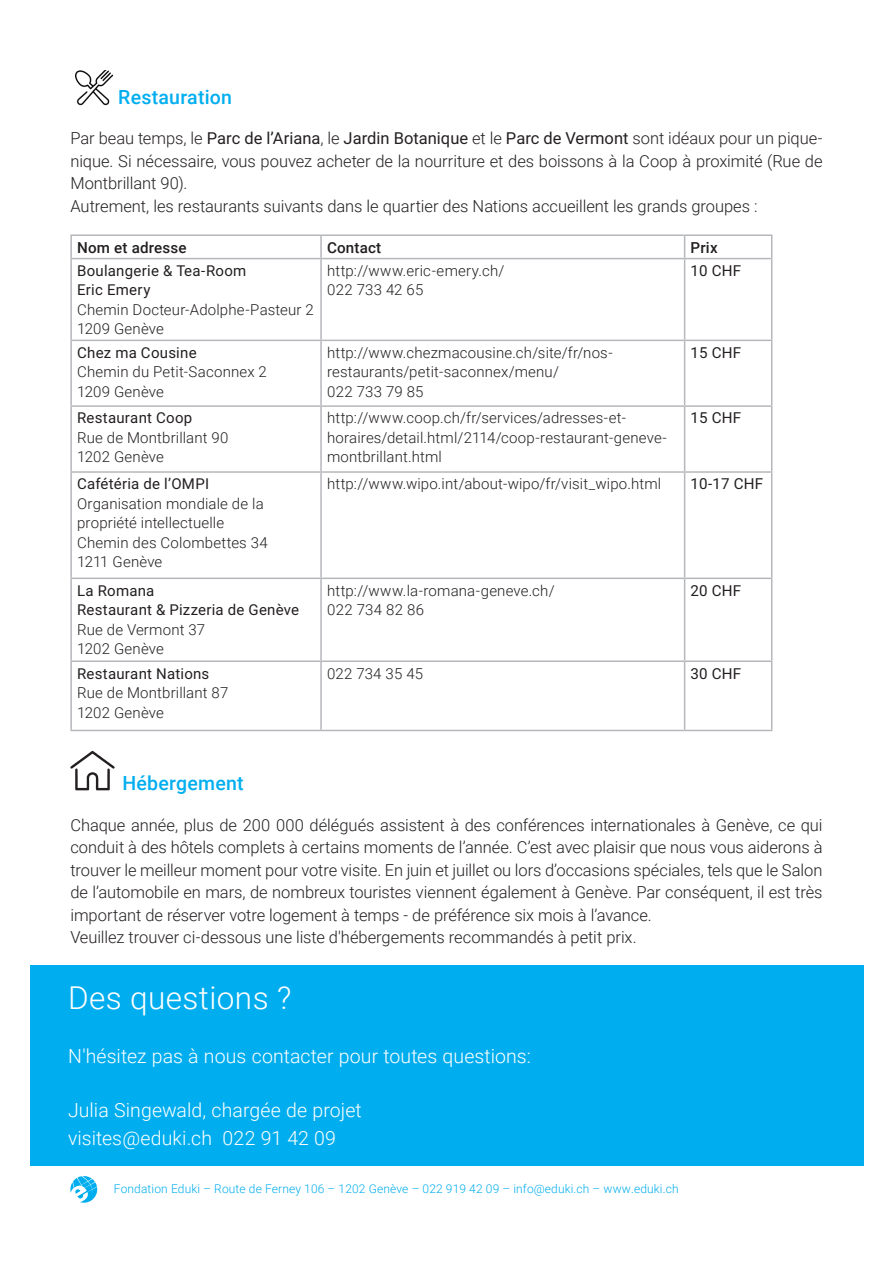
<style>
.page{position:relative;width:893px;height:1263px;background:#fff}
.page>*{position:absolute;margin:0;border:0;box-sizing:border-box;transform-origin:0 0}
.t1{font:300 31.5px "Roboto";letter-spacing:.015em;color:#fff}
.t2{font:300 19.5px/27px "Roboto";letter-spacing:.005em;color:#fff}
.t3{font:500 19.5px "Roboto";letter-spacing:.015em;color:#00aeef}
.t4{font:300 16.5px/22.5px "Roboto";letter-spacing:-.005em;color:#231f20}
.t5{font:15.15px "Roboto";letter-spacing:.01em;color:#231f20}
.t6{font:500 15.15px "Roboto";letter-spacing:.01em;color:#231f20}
.t7{font:300 15px/19.5px "Roboto";letter-spacing:.01em;color:#231f20}
.t8{font:15px/19.5px "Roboto";letter-spacing:.02em;color:#231f20}
.t9{font:300 12px "Roboto";letter-spacing:.01em;color:#00aeef}
.s1{font-weight:400}
</style>
<div class="page">
<svg style="left:70px;top:1176px;width:28px;height:27px"></svg>
<div style="left:30px;top:965px;width:833px;height:200px;background:#00aeef"></div>
<img style="left:75px;top:70px;width:37px;height:35px">
<hr style="left:70px;top:234px;width:251px;height:2px;background:#b6b7bb">
<hr style="left:70px;top:236px;width:2px;height:22px;background:#b6b7bb">
<hr style="left:321px;top:234px;width:364px;height:2px;background:#b6b7bb">
<hr style="left:685px;top:234px;width:87px;height:2px;background:#b6b7bb">
<svg style="left:771px;top:236px;width:1px;height:22px"></svg>
<hr style="left:70px;top:259px;width:2px;height:81px;background:#b6b7bb">
<hr style="left:771px;top:259px;width:1px;height:81px;background:#b6b7bb">
<hr style="left:70px;top:341px;width:2px;height:64px;background:#b6b7bb">
<hr style="left:771px;top:341px;width:1px;height:64px;background:#b6b7bb">
<hr style="left:70px;top:407px;width:2px;height:64px;background:#b6b7bb">
<hr style="left:771px;top:407px;width:1px;height:64px;background:#b6b7bb">
<hr style="left:70px;top:473px;width:2px;height:105px;background:#b6b7bb">
<hr style="left:771px;top:473px;width:1px;height:105px;background:#b6b7bb">
<hr style="left:70px;top:579px;width:2px;height:81px;background:#b6b7bb">
<hr style="left:771px;top:579px;width:1px;height:81px;background:#b6b7bb">
<hr style="left:70px;top:660px;width:251px;height:2px;background:#b6b7bb">
<hr style="left:70px;top:662px;width:2px;height:68px;background:#b6b7bb">
<hr style="left:321px;top:660px;width:364px;height:2px;background:#b6b7bb">
<hr style="left:685px;top:660px;width:87px;height:2px;background:#b6b7bb">
<hr style="left:771px;top:662px;width:1px;height:68px;background:#b6b7bb">
<hr style="left:320px;top:236px;width:2px;height:22px;background:#b6b7bb">
<svg style="left:684px;top:236px;width:1px;height:22px"></svg>
<hr style="left:70px;top:258px;width:251px;height:1px;background:#b6b7bb">
<hr style="left:321px;top:258px;width:364px;height:1px;background:#b6b7bb">
<hr style="left:320px;top:259px;width:2px;height:81px;background:#b6b7bb">
<hr style="left:685px;top:258px;width:87px;height:1px;background:#b6b7bb">
<hr style="left:684px;top:259px;width:1px;height:81px;background:#b6b7bb">
<hr style="left:70px;top:340px;width:251px;height:1px;background:#b6b7bb">
<hr style="left:321px;top:340px;width:364px;height:1px;background:#b6b7bb">
<hr style="left:320px;top:341px;width:2px;height:64px;background:#b6b7bb">
<hr style="left:685px;top:340px;width:87px;height:1px;background:#b6b7bb">
<hr style="left:684px;top:341px;width:1px;height:64px;background:#b6b7bb">
<hr style="left:70px;top:405px;width:251px;height:2px;background:#b6b7bb">
<hr style="left:321px;top:405px;width:364px;height:2px;background:#b6b7bb">
<hr style="left:320px;top:407px;width:2px;height:64px;background:#b6b7bb">
<hr style="left:685px;top:405px;width:87px;height:2px;background:#b6b7bb">
<hr style="left:684px;top:407px;width:1px;height:64px;background:#b6b7bb">
<hr style="left:70px;top:471px;width:251px;height:2px;background:#b6b7bb">
<hr style="left:321px;top:471px;width:364px;height:2px;background:#b6b7bb">
<hr style="left:320px;top:473px;width:2px;height:105px;background:#b6b7bb">
<hr style="left:685px;top:471px;width:87px;height:2px;background:#b6b7bb">
<hr style="left:684px;top:473px;width:1px;height:105px;background:#b6b7bb">
<hr style="left:70px;top:578px;width:251px;height:1px;background:#b6b7bb">
<hr style="left:321px;top:578px;width:364px;height:1px;background:#b6b7bb">
<hr style="left:320px;top:579px;width:2px;height:81px;background:#b6b7bb">
<hr style="left:685px;top:578px;width:87px;height:1px;background:#b6b7bb">
<hr style="left:684px;top:579px;width:1px;height:81px;background:#b6b7bb">
<hr style="left:320px;top:662px;width:2px;height:68px;background:#b6b7bb">
<hr style="left:684px;top:662px;width:1px;height:68px;background:#b6b7bb">
<hr style="left:70px;top:730px;width:251px;height:1px;background:#b6b7bb">
<hr style="left:321px;top:730px;width:364px;height:1px;background:#b6b7bb">
<hr style="left:685px;top:730px;width:87px;height:1px;background:#b6b7bb">
<svg style="left:70px;top:751px;width:45px;height:39px"></svg>
<p class="t3" style="left:118px;top:83px;width:115px">Restauration</p>
<p class="t4" style="left:70px;top:127px;width:754px">Par beau temps, le <span class="s1">Parc de l’Ariana</span>, le <span class="s1">Jardin Botanique</span> et le <span class="s1">Parc de Vermont</span> sont idéaux pour un pique&shy;nique. Si nécessaire, vous pouvez acheter de la nourriture et des boissons à la Coop à proximité (Rue de Montbrillant 90).<br>Autrement, les restaurants suivants dans le quartier des Nations accueillent les grands groupes :</p>
<p class="t6" style="left:77px;top:237px;width:111px">Nom et adresse</p>
<p class="t6" style="left:327px;top:237px;width:56px">Contact</p>
<p class="t6" style="left:691px;top:237px;width:29px">Prix</p>
<p class="t8" style="left:77px;top:260px;width:171px">Boulangerie &amp; Tea-Room<br>Eric Emery</p>
<p class="t7" style="left:77px;top:299px;width:238px">Chemin Docteur-Adolphe-Pasteur 2<br>1209 Genève</p>
<p class="t7" style="left:327px;top:260px;width:179px">http://www.eric-emery.ch/<br>022 733 42 65</p>
<p class="t5" style="left:691px;top:260px;width:52px">10 CHF</p>
<p class="t8" style="left:77px;top:342px;width:121px">Chez ma Cousine</p>
<p class="t7" style="left:77px;top:361px;width:191px">Chemin du Petit-Saconnex 2<br>1209 Genève</p>
<p class="t8" style="left:77px;top:408px;width:117px">Restaurant Coop</p>
<p class="t7" style="left:77px;top:427px;width:153px">Rue de Montbrillant 90<br>1202 Genève</p>
<p class="t8" style="left:77px;top:474px;width:134px">Cafétéria de l’OMPI</p>
<p class="t7" style="left:77px;top:493px;width:192px">Organisation mondiale de la propriété intellectuelle<br>Chemin des Colombettes 34<br>1211 Genève</p>
<p class="t8" style="left:77px;top:580px;width:224px">La Romana<br>Restaurant &amp; Pizzeria de Genève</p>
<p class="t7" style="left:77px;top:619px;width:130px">Rue de Vermont 37<br>1202 Genève</p>
<p class="t8" style="left:77px;top:663px;width:134px">Restaurant Nations</p>
<p class="t7" style="left:77px;top:682px;width:153px">Rue de Montbrillant 87<br>1202 Genève</p>
<p class="t7" style="left:327px;top:342px;width:287px">http://www.chezmacousine.ch/site/fr/nos&shy;restaurants/petit-saconnex/menu/<br>022 733 79 85</p>
<p class="t5" style="left:691px;top:342px;width:52px">15 CHF</p>
<p class="t7" style="left:327px;top:408px;width:341px">http://www.coop.ch/fr/services/adresses-et&shy;horaires/detail.html/2114/coop-restaurant-geneve&shy;montbrillant.html</p>
<p class="t5" style="left:691px;top:407px;width:52px">15 CHF</p>
<p class="t7" style="left:327px;top:474px;width:336px">http://www.wipo.int/about-wipo/fr/visit_wipo.html</p>
<p class="t5" style="left:691px;top:473px;width:74px">10-17 CHF</p>
<p class="t7" style="left:327px;top:580px;width:229px">http://www.la-romana-geneve.ch/<br>022 734 82 86</p>
<p class="t5" style="left:691px;top:580px;width:52px">20 CHF</p>
<p class="t7" style="left:327px;top:663px;width:98px">022 734 35 45</p>
<p class="t5" style="left:691px;top:663px;width:52px">30 CHF</p>
<p class="t3" style="left:122px;top:770px;width:123px">Hébergement</p>
<p class="t4" style="left:70px;top:813px;width:754px">Chaque année, plus de 200 000 délégués assistent à des conférences internationales à Genève, ce qui conduit à des hôtels complets à certains moments de l’année. C’est avec plaisir que nous vous aiderons à trouver le meilleur moment pour votre visite. En juin et juillet ou lors d’occasions spéciales, tels que le Salon de l’automobile en mars, de nombreux touristes viennent également à Genève. Par conséquent, il est très important de réserver votre logement à temps - de préférence six mois à l’avance.<br>Veuillez trouver ci-dessous une liste d'hébergements recommandés à petit prix.</p>
<h1 class="t1" style="left:68px;top:976px;width:225px">Des questions ?</h1>
<p class="t2" style="left:68px;top:1042px;width:464px">N'hésitez pas à nous contacter pour toutes questions:</p>
<p class="t2" style="left:68px;top:1096px;width:295px">Julia Singewald, chargée de projet visites@eduki.ch 022 91 42 09</p>
<p class="t9" style="left:114px;top:1180px;width:566px">Fondation Eduki – Route de Ferney 106 – 1202 Genève – 022 919 42 09 – info@eduki.ch – www.eduki.ch</p>
</div>
